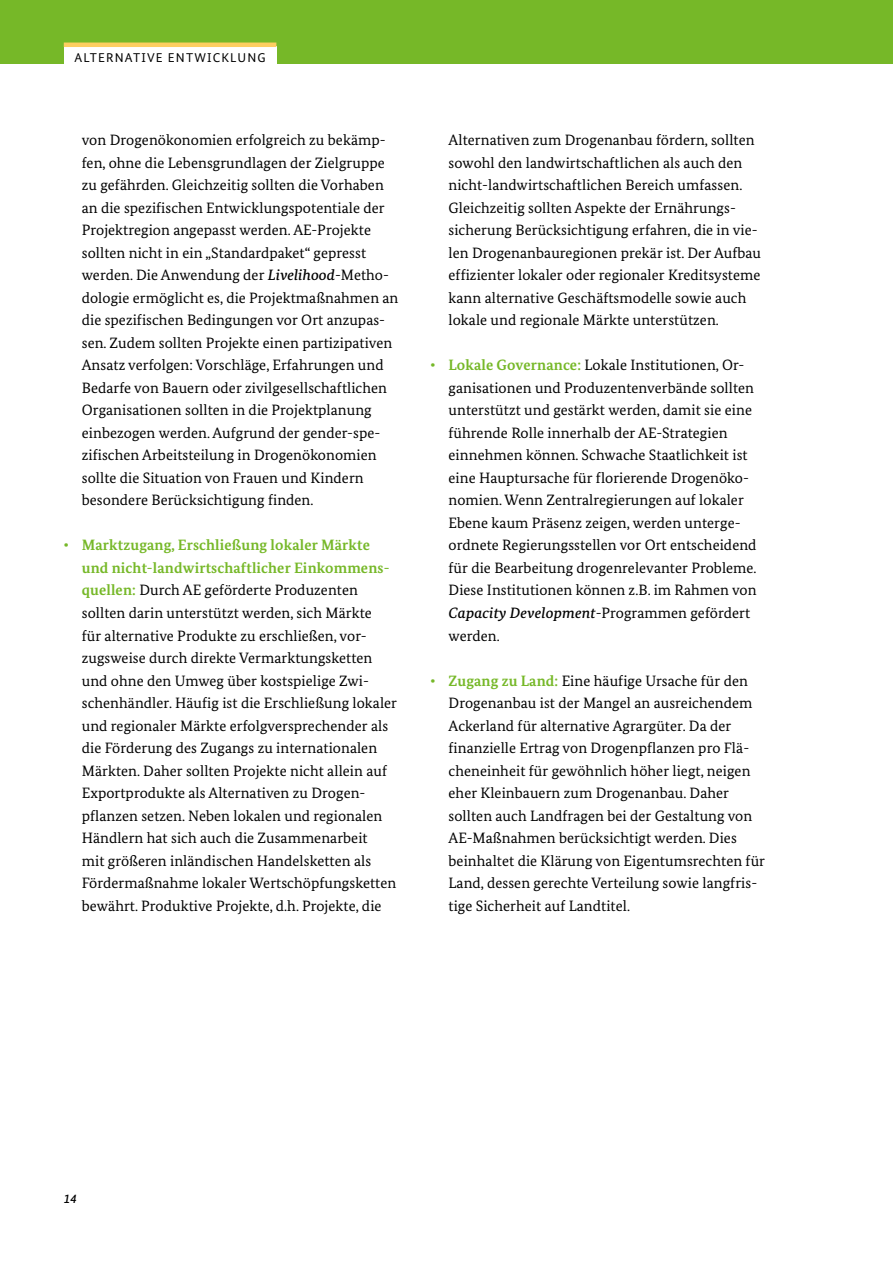
<style>
.page{position:relative;width:893px;height:1263px;background:#fff}
.page>*{position:absolute;margin:0;border:0;box-sizing:border-box;transform-origin:0 0}
.t1{font:15px/22.5px "Bundes Serif";letter-spacing:.005em;color:#000}
.t2{font:12.75px "Bundes Sans";letter-spacing:.09em;color:#000}
.t3{font:italic 500 12.75px "Bundes Sans";color:#000}
.s1{font-weight:500;font-style:italic}
.s2{font-weight:700;color:#76b828}
</style>
<div class="page">
<div style="left:0;top:0;width:893px;height:63px;background:#76b828"></div>
<div style="left:64px;top:46px;width:212px;height:23px;background:#fff"></div>
<hr style="left:64px;top:43px;width:212px;height:4px;background:#fece60">
<p class="t2" style="left:74px;top:50px;width:191px">ALTERNATIVE ENTWICKLUNG</p>
<p class="t1" style="left:82px;top:129px;width:318px">von Drogenökonomien erfolgreich zu bekämp&shy;fen, ohne die Lebensgrundlagen der Zielgruppe zu gefährden. Gleichzeitig sollten die Vorhaben an die spezifischen Entwicklungspotentiale der Projektregion angepasst werden. AE-Projekte sollten nicht in ein „Standardpaket“ gepresst werden. Die Anwendung der <span class="s1">Livelihood</span>-Metho&shy;dologie ermöglicht es, die Projektmaßnahmen an die spezifischen Bedingungen vor Ort anzupas&shy;sen. Zudem sollten Projekte einen partizipativen Ansatz verfolgen: Vorschläge, Erfahrungen und Bedarfe von Bauern oder zivilgesellschaftlichen Organisationen sollten in die Projektplanung einbezogen werden. Aufgrund der gender-spe&shy;zifischen Arbeitsteilung in Drogenökonomien sollte die Situation von Frauen und Kindern besondere Berücksichtigung finden.</p>
<p class="t1" style="left:82px;top:534px;width:317px;text-indent:-18px"><span class="s2">• Marktzugang, Erschließung lokaler Märkte und nicht-landwirtschaftlicher Einkommens&shy;quellen:</span> Durch AE geförderte Produzenten sollten darin unterstützt werden, sich Märkte<br>für alternative Produkte zu erschließen, vor&shy;zugsweise durch direkte Vermarktungsketten und ohne den Umweg über kostspielige Zwi&shy;schenhändler. Häufig ist die Erschließung lokaler und regionaler Märkte erfolgversprechender als die Förderung des Zugangs zu internationalen Märkten. Daher sollten Projekte nicht allein auf Exportprodukte als Alternativen zu Drogen&shy;pflanzen setzen. Neben lokalen und regionalen Händlern hat sich auch die Zusammenarbeit<br>mit größeren inländischen Handelsketten als Fördermaßnahme lokaler Wertschöpfungsketten bewährt. Produktive Projekte, d.h. Projekte, die</p>
<p class="t1" style="left:449px;top:129px;width:314px">Alternativen zum Drogenanbau fördern, sollten sowohl den landwirtschaftlichen als auch den nicht-landwirtschaftlichen Bereich umfassen.<br>Gleichzeitig sollten Aspekte der Ernährungs&shy;sicherung Berücksichtigung erfahren, die in vie&shy;len Drogenanbauregionen prekär ist. Der Aufbau effizienter lokaler oder regionaler Kreditsysteme kann alternative Geschäftsmodelle sowie auch lokale und regionale Märkte unterstützen.</p>
<p class="t1" style="left:449px;top:354px;width:310px;text-indent:-18px"><span class="s2">• Lokale Governance:</span> Lokale Institutionen, Or&shy;ganisationen und Produzentenverbände sollten unterstützt und gestärkt werden, damit sie eine führende Rolle innerhalb der AE-Strategien einnehmen können. Schwache Staatlichkeit ist eine Hauptursache für florierende Drogenöko&shy;nomien. Wenn Zentralregierungen auf lokaler Ebene kaum Präsenz zeigen, werden unterge&shy;ordnete Regierungsstellen vor Ort entscheidend für die Bearbeitung drogenrelevanter Probleme.<br>Diese Institutionen können z.B. im Rahmen von <span class="s1">Capacity Development</span>-Programmen gefördert werden.</p>
<p class="t1" style="left:449px;top:669px;width:318px;text-indent:-18px"><span class="s2">• Zugang zu Land:</span> Eine häufige Ursache für den Drogenanbau ist der Mangel an ausreichendem Ackerland für alternative Agrargüter. Da der finanzielle Ertrag von Drogenpflanzen pro Flä&shy;cheneinheit für gewöhnlich höher liegt, neigen eher Kleinbauern zum Drogenanbau. Daher sollten auch Landfragen bei der Gestaltung von AE-Maßnahmen berücksichtigt werden. Dies beinhaltet die Klärung von Eigentumsrechten für Land, dessen gerechte Verteilung sowie langfris&shy;tige Sicherheit auf Landtitel.</p>
<p class="t3" style="left:64px;top:1191px;width:15px">14</p>
</div>
